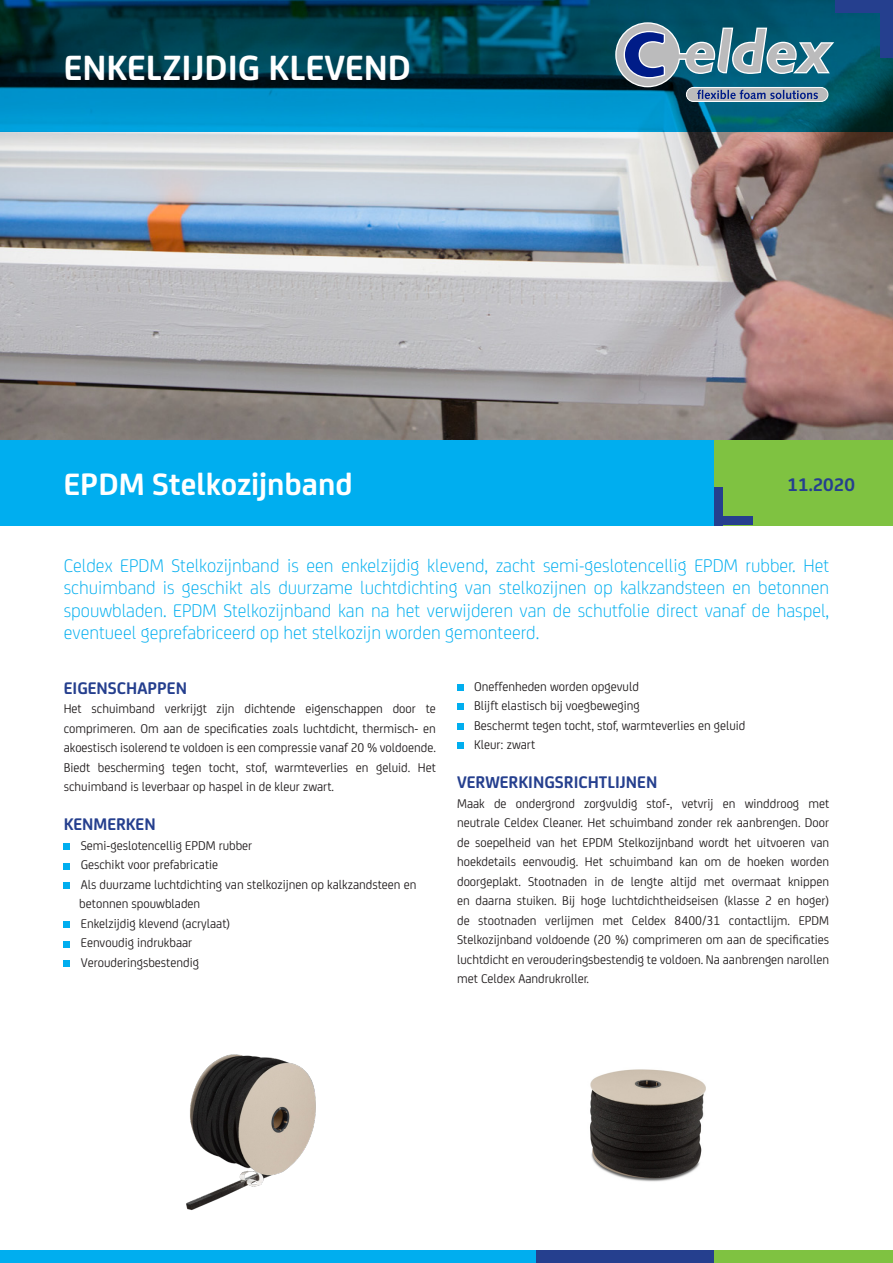
<style>
.page{position:relative;width:893px;height:1263px;background:#fff}
.page>*{position:absolute;margin:0;border:0;box-sizing:border-box;transform-origin:0 0}
._6__kop_diap{font:700 37.5px "FS Joey";color:#fff}
._6__kop_diap-2{font:700 33px "FS Joey";color:#fff}
._3_lead{font:300 19.5px/22.5px "FS Joey";color:#00aeef;text-align:justify}
._3_lead-2{font:700 19.5px "FS Joey";color:#253f8e}
._1_plat{font:700 18px "FS Joey";color:#253f8e}
._1_plat-2{font:13.5px/19.5px "FS Joey";color:#231f20;text-align:justify}
</style>
<div class="page">
<img style="left:0;top:132px;width:893px;height:308px">
<div style="left:0;top:1250px;width:536px;height:13px;background:#00aeef"></div>
<div style="left:536px;top:1250px;width:178px;height:13px;background:#253f8e"></div>
<div style="left:714px;top:1250px;width:179px;height:13px;background:#7fc241"></div>
<div style="left:0;top:440px;width:893px;height:85px;background:#00aeef"></div>
<svg style="left:0;top:0;width:893px;height:132px;background:#005773"></svg>
<div style="left:714px;top:440px;width:179px;height:85px;background:#7fc241"></div>
<div style="left:714px;top:517px;width:39px;height:8px;background:#253f8e"></div>
<div style="left:714px;top:487px;width:9px;height:38px;background:#253f8e"></div>
<img style="left:590px;top:1069px;width:116px;height:113px">
<img style="left:186px;top:1054px;width:130px;height:156px">
<div style="left:836px;top:0;width:57px;height:13px;background:#253f8e"></div>
<div style="left:880px;top:0;width:13px;height:57px;background:#253f8e"></div>
<svg style="left:615px;top:22px;width:219px;height:80px;background:#58859b"></svg>
<svg style="left:457px;top:684px;width:6px;height:6px"></svg>
<svg style="left:457px;top:704px;width:6px;height:6px"></svg>
<svg style="left:457px;top:723px;width:6px;height:6px"></svg>
<svg style="left:457px;top:743px;width:6px;height:6px"></svg>
<div style="left:64px;top:843px;width:6px;height:7px;background:#00aeef"></div>
<svg style="left:64px;top:863px;width:6px;height:6px"></svg>
<div style="left:64px;top:882px;width:6px;height:7px;background:#00aeef"></div>
<div style="left:64px;top:921px;width:6px;height:7px;background:#00aeef"></div>
<svg style="left:64px;top:941px;width:6px;height:6px"></svg>
<div style="left:64px;top:960px;width:6px;height:7px;background:#00aeef"></div>
<p class="_6__kop_diap" style="left:64px;top:39px;width:349px">ENKELZIJDIG KLEVEND</p>
<p class="_6__kop_diap-2" style="left:64px;top:459px;width:290px">EPDM Stelkozijnband</p>
<p class="_3_lead-2" style="left:788px;top:470px;width:69px">11.2020</p>
<p class="_3_lead" style="left:64px;top:553px;width:767px">Celdex EPDM Stelkozijnband is een enkelzijdig klevend, zacht semi-geslotencellig EPDM rubber. Het schuimband is geschikt als duurzame luchtdichting van stelkozijnen op kalkzandsteen en betonnen spouwbladen. EPDM Stelkozijnband kan na het verwijderen van de schutfolie direct vanaf de haspel, eventueel geprefabriceerd op het stelkozijn worden gemonteerd.</p>
<p class="_1_plat-2" style="left:474px;top:675px;width:166px">Oneffenheden worden opgevuld</p>
<p class="_1_plat-2" style="left:474px;top:695px;width:167px">Blijft elastisch bij voegbeweging</p>
<p class="_1_plat-2" style="left:474px;top:714px;width:273px">Beschermt tegen tocht, stof, warmteverlies en geluid</p>
<p class="_1_plat-2" style="left:474px;top:734px;width:63px">Kleur: zwart</p>
<p class="_1_plat" style="left:457px;top:768px;width:202px">VERWERKINGSRICHTLIJNEN</p>
<p class="_1_plat-2" style="left:457px;top:792px;width:374px">Maak de ondergrond zorgvuldig stof-, vetvrij en winddroog met neutrale Celdex Cleaner. Het schuimband zonder rek aanbrengen. Door de soepelheid van het EPDM Stelkozijnband wordt het uitvoeren van hoekdetails eenvoudig. Het schuimband kan om de hoeken worden doorgeplakt. Stootnaden in de lengte altijd met overmaat knippen en daarna stuiken. Bij hoge luchtdichtheidseisen (klasse 2 en hoger) de stootnaden verlijmen met Celdex 8400/31 contactlijm. EPDM Stelkozijnband voldoende (20 %) comprimeren om aan de specificaties luchtdicht en verouderingsbestendig te voldoen. Na aanbrengen narollen met Celdex Aandrukroller.</p>
<p class="_1_plat" style="left:64px;top:674px;width:125px">EIGENSCHAPPEN</p>
<p class="_1_plat-2" style="left:64px;top:698px;width:374px">Het schuimband verkrijgt zijn dichtende eigenschappen door te comprimeren. Om aan de specificaties zoals luchtdicht, thermisch- en akoestisch isolerend te voldoen is een compressie vanaf 20 % voldoende.<br>Biedt bescherming tegen tocht, stof, warmteverlies en geluid. Het schuimband is leverbaar op haspel in de kleur zwart.</p>
<p class="_1_plat" style="left:64px;top:811px;width:93px">KENMERKEN</p>
<p class="_1_plat-2" style="left:81px;top:835px;width:173px">Semi-geslotencellig EPDM rubber</p>
<p class="_1_plat-2" style="left:81px;top:854px;width:139px">Geschikt voor prefabricatie</p>
<p class="_1_plat-2" style="left:79px;top:874px;width:339px">Als duurzame luchtdichting van stelkozijnen op kalkzandsteen en betonnen spouwbladen</p>
<p class="_1_plat-2" style="left:81px;top:913px;width:151px">Enkelzijdig klevend (acrylaat)</p>
<p class="_1_plat-2" style="left:81px;top:932px;width:113px">Eenvoudig indrukbaar</p>
<p class="_1_plat-2" style="left:81px;top:952px;width:120px">Verouderingsbestendig</p>
</div>
